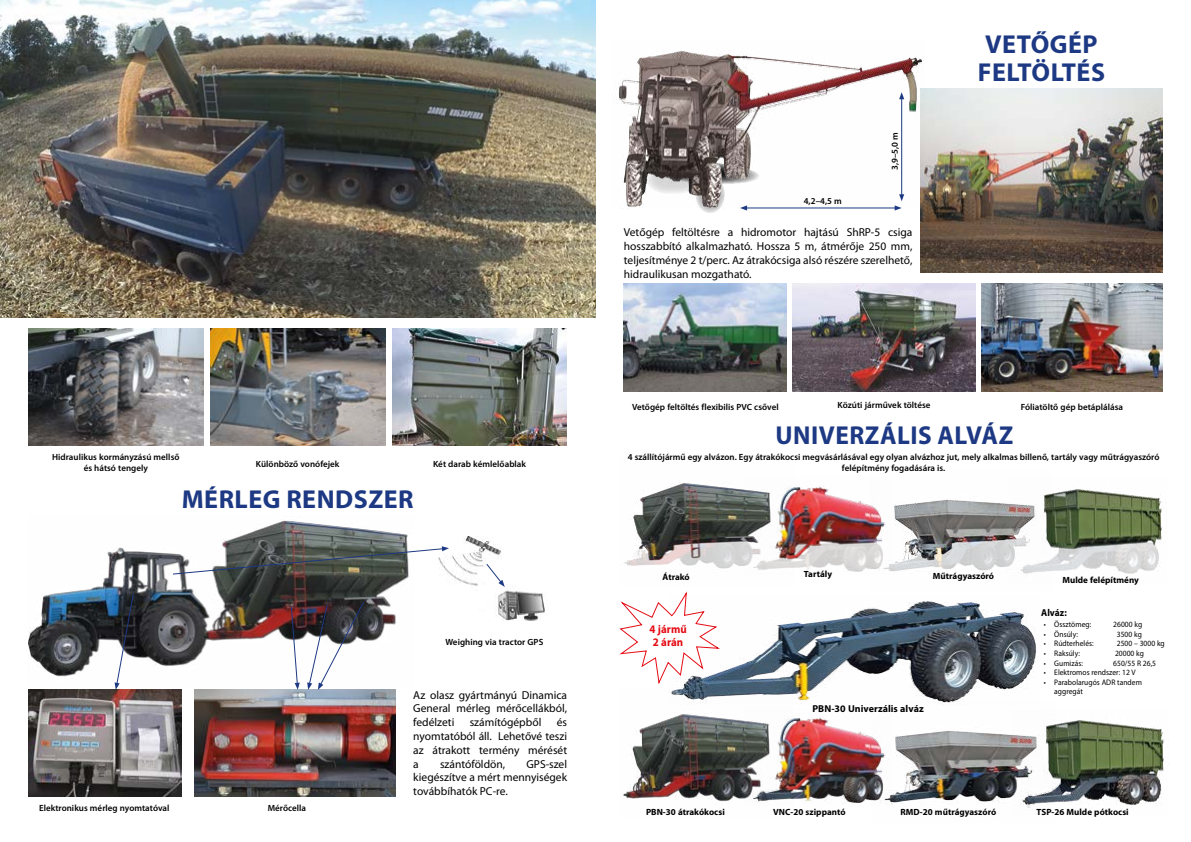
<style>
.page{position:relative;width:1191px;height:842px;background:#fff}
.page>*{position:absolute;margin:0;border:0;box-sizing:border-box;transform-origin:0 0}
.t1{font:700 26px/28px "Myriad Pro";letter-spacing:.02em;color:#1d3983}
.t2{font:11.5px/13.8px "Myriad Pro";color:#000;text-align:justify}
.t3{font:700 11.5px/13px "Myriad Pro";letter-spacing:.005em;color:#e50b14;scale:.94 1}
.t4{font:700 10px "Myriad Pro";letter-spacing:.005em;color:#000}
.t5{font:700 10px "Myriad Pro";letter-spacing:.005em;color:#000;scale:.94 1}
.t6{font:600 9px/10.8px "Myriad Pro";letter-spacing:.005em;color:#000;text-align:center}
.t7{font:700 9px "Myriad Pro";letter-spacing:.005em;color:#000}
.t8{font:8px/9.6px "Myriad Pro";letter-spacing:.005em;color:#000;scale:.94 1}
</style>
<div class="page">
<svg style="left:695px;top:176px;width:30px;height:37px"></svg>
<img style="left:449px;top:536px;width:96px;height:85px">
<img style="left:28px;top:520px;width:381px;height:165px">
<img style="left:1052px;top:489px;width:111px;height:85px">
<img style="left:1054px;top:720px;width:111px;height:86px">
<img style="left:682px;top:601px;width:354px;height:103px">
<img style="left:891px;top:493px;width:161px;height:81px">
<img style="left:872px;top:701px;width:182px;height:107px">
<img style="left:623px;top:688px;width:170px;height:114px">
<img style="left:794px;top:487px;width:97px;height:85px">
<img style="left:745px;top:708px;width:146px;height:97px">
<img style="left:624px;top:482px;width:170px;height:88px">
<svg style="left:619px;top:591px;width:102px;height:94px"></svg>
<img style="left:792px;top:284px;width:183px;height:108px">
<img style="left:981px;top:284px;width:181px;height:108px">
<img style="left:624px;top:284px;width:163px;height:108px">
<img style="left:920px;top:89px;width:242px;height:183px">
<img style="left:619px;top:50px;width:305px;height:158px">
<hr style="left:745px;top:207px;width:151px;height:1px;background:#1d3983">
<svg style="left:740px;top:205px;width:7px;height:6px"></svg>
<hr style="left:901px;top:98px;width:1px;height:98px;background:#1d3983">
<svg style="left:894px;top:194px;width:10px;height:17px"></svg>
<svg style="left:899px;top:92px;width:5px;height:7px"></svg>
<img style="left:28px;top:329px;width:175px;height:116px">
<img style="left:392px;top:329px;width:174px;height:116px">
<img style="left:0;top:0;width:595px;height:317px">
<img style="left:210px;top:329px;width:175px;height:116px">
<img style="left:28px;top:690px;width:154px;height:106px">
<img style="left:194px;top:690px;width:201px;height:106px">
<svg style="left:172px;top:546px;width:277px;height:29px"></svg>
<svg style="left:485px;top:563px;width:20px;height:24px"></svg>
<svg style="left:115px;top:593px;width:19px;height:97px"></svg>
<svg style="left:290px;top:606px;width:10px;height:84px"></svg>
<svg style="left:307px;top:600px;width:58px;height:90px"></svg>
<p class="t6" style="left:52px;top:452px;width:129px">Hidraulikus kormányzású mellső és hátsó tengely</p>
<p class="t6" style="left:256px;top:458px;width:85px">Különböző vonófejek</p>
<p class="t6" style="left:433px;top:458px;width:95px">Két darab kémlelőablak</p>
<h1 class="t1" style="left:182px;top:484px;width:233px">MÉRLEG RENDSZER</h1>
<p class="t6" style="left:445px;top:636px;width:99px">Weighing via tractor GPS</p>
<p class="t6" style="left:39px;top:802px;width:132px">Elektronikus mérleg nyomtatóval</p>
<p class="t6" style="left:268px;top:802px;width:40px">Mérőcella</p>
<p class="t2" style="left:413px;top:688px;width:155px">Az olasz gyártmányú Dinamica General mérleg mérőcellákból, fedélzeti</p>
<p class="t2" style="left:470px;top:715px;width:73px">számítógépből</p>
<p class="t2" style="left:413px;top:715px;width:155px;text-indent:143px">és nyomtatóból áll. Lehetővé teszi az átrakott termény mérését a</p>
<p class="t2" style="left:440px;top:757px;width:67px">szántóföldön,</p>
<p class="t2" style="left:413px;top:757px;width:155px;text-indent:113px">GPS-szel kiegészítve a mért mennyiségek továbbíhatók PC-re.</p>
<p class="t6" style="left:803px;top:195px;width:40px">4,2–4,5 m</p>
<p class="t6" style="left:889px;top:170px;width:40px;rotate:-90deg">3,9–5,0 m</p>
<p class="t2" style="left:624px;top:225px;width:290px">Vetőgép feltöltésre a hidromotor hajtású ShRP-5 csiga hosszabbító alkalmazható. Hossza 5 m, átmérője 250 mm, teljesítménye 2 t/perc. Az átrakócsiga alsó részére szerelhető, hidraulikusan mozgatható.</p>
<h1 class="t1" style="left:977px;top:30px;width:129px">VETŐGÉP<br>FELTÖLTÉS</h1>
<p class="t6" style="left:632px;top:401px;width:148px">Vetőgép feltöltés flexibilis PVC csővel</p>
<p class="t6" style="left:837px;top:399px;width:94px">Közúti járművek töltése</p>
<p class="t6" style="left:1020px;top:401px;width:104px">Fóliatöltő gép betáplálása</p>
<h1 class="t1" style="left:775px;top:420px;width:239px">UNIVERZÁLIS ALVÁZ</h1>
<p class="t6" style="left:628px;top:451px;width:533px">4 szállítójármű egy alvázon. Egy átrakókocsi megvásárlásával egy olyan alvázhoz jut, mely alkalmas billenő, tartály vagy műtrágyaszóró felépítmény fogadására is.</p>
<p class="t7" style="left:662px;top:571px;width:29px">Átrakó</p>
<p class="t3" style="left:649px;top:622px;width:41px">4 jármű<br>2 árán</p>
<p class="t7" style="left:804px;top:568px;width:30px">Tartály</p>
<p class="t7" style="left:933px;top:570px;width:63px">Műtrágyaszóró</p>
<p class="t4" style="left:812px;top:702px;width:113px">PBN-30 Univerzális alváz</p>
<p class="t7" style="left:1062px;top:574px;width:78px">Mulde felépítmény</p>
<p class="t5" style="left:1041px;top:606px;width:29px">Alváz:</p>
<p class="t8" style="left:1044px;top:619px;width:52px">• Össztömeg:</p>
<p class="t8" style="left:1113px;top:619px;width:32px">26000 kg</p>
<p class="t8" style="left:1044px;top:629px;width:38px">• Önsúly:</p>
<p class="t8" style="left:1116px;top:629px;width:28px">3500 kg</p>
<p class="t8" style="left:1044px;top:639px;width:55px">• Rúdterhelés:</p>
<p class="t8" style="left:1116px;top:639px;width:53px">2500 – 3000 kg</p>
<p class="t8" style="left:1044px;top:648px;width:40px">• Raksúly:</p>
<p class="t8" style="left:1115px;top:648px;width:32px">20000 kg</p>
<p class="t8" style="left:1044px;top:658px;width:43px">• Gumizás:</p>
<p class="t8" style="left:1113px;top:658px;width:47px">650/55 R 26,5</p>
<p class="t8" style="left:1044px;top:667px;width:99px">• Elektromos rendszer: 12 V</p>
<p class="t8" style="left:1054px;top:677px;width:95px;text-indent:-10px">• Parabolarugós ADR tandem aggregát</p>
<p class="t7" style="left:646px;top:806px;width:80px">PBN-30 átrakókocsi</p>
<p class="t7" style="left:773px;top:806px;width:74px">VNC-20 szippantó</p>
<p class="t7" style="left:900px;top:806px;width:97px">RMD-20 műtrágyaszóró</p>
<p class="t7" style="left:1036px;top:806px;width:94px">TSP-26 Mulde pótkocsi</p>
</div>
